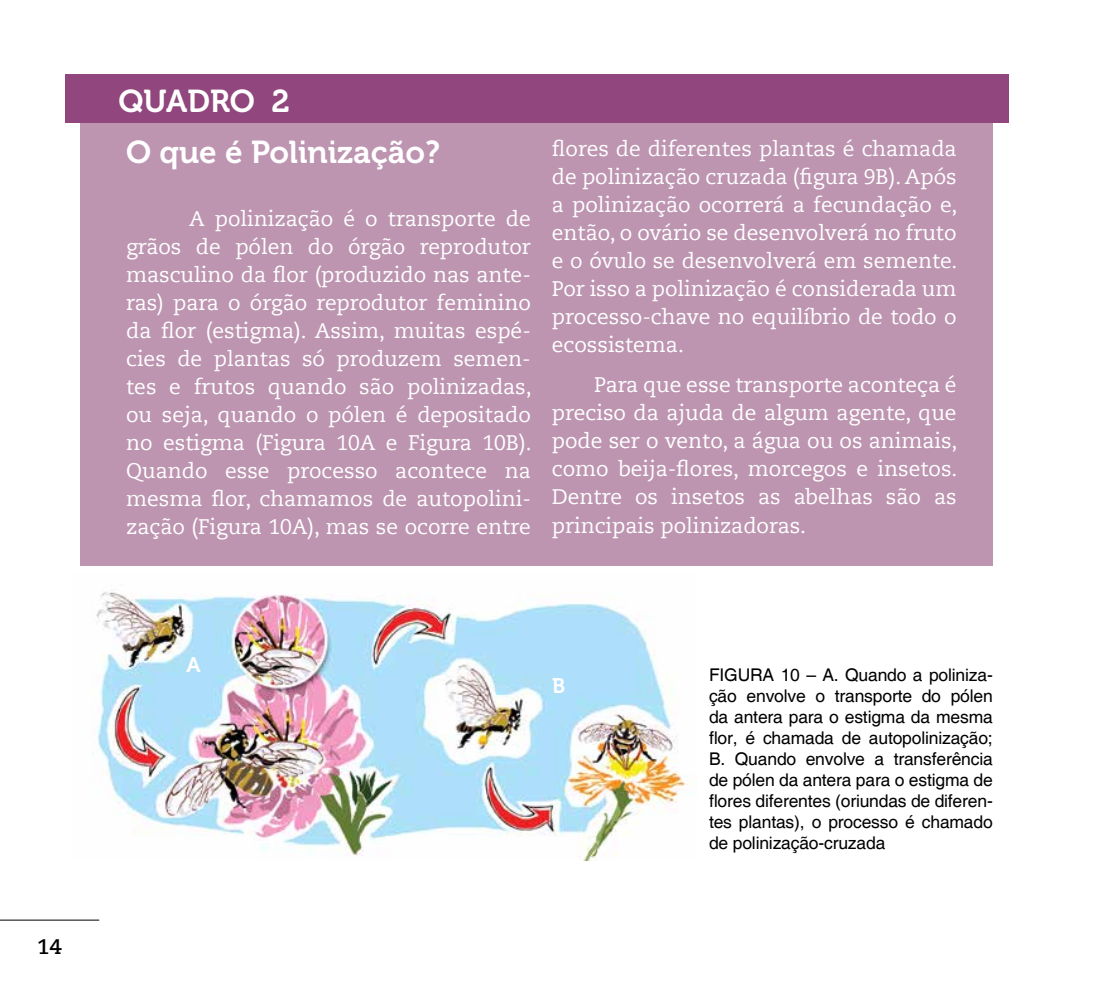
<style>
.page{position:relative;width:1117px;height:993px;background:#fff}
.page>*{position:absolute;margin:0;border:0;box-sizing:border-box;transform-origin:0 0}
.t1{font:31.5px "Museo 700";color:#fff}
.t2{font:21px/28px "Caecilia LT Std";color:#fff;text-align:justify}
.t3{font:700 21px "Caecilia LT Std";color:#000}
.t4{font:21px "Museo 700";color:#fff}
.t5{font:17.5px/21px "Helvetica";letter-spacing:-.01em;color:#000;text-align:justify}
</style>
<div class="page">
<hr style="left:0;top:919px;width:99px;height:1px;background:#000">
<img style="left:92px;top:592px;width:599px;height:268px">
<div style="left:80px;top:92px;width:913px;height:474px;background:#bd95b1"></div>
<div style="left:65px;top:74px;width:943px;height:49px;background:#91467d"></div>
<p class="t3" style="left:37px;top:934px;width:26px">14</p>
<h1 class="t1" style="left:118px;top:83px;width:173px">QUADRO 2</h1>
<h1 class="t1" style="left:126px;top:135px;width:315px">O que é Polinização?</h1>
<p class="t2" style="left:126px;top:205px;width:407px;text-indent:63px">A polinização é o transporte de grãos de pólen do órgão reprodutor masculino da flor (produzido nas ante&shy;ras) para o órgão reprodutor feminino da flor (estigma). Assim, muitas espé&shy;cies de plantas só produzem semen&shy;tes e frutos quando são polinizadas, ou seja, quando o pólen é depositado no estigma (Figura 10A e Figura 10B).<br>Quando esse processo acontece na mesma flor, chamamos de autopolini&shy;zação (Figura 10A), mas se ocorre entre</p>
<p class="t2" style="left:551px;top:135px;width:407px">flores de diferentes plantas é chamada de polinização cruzada (figura 9B). Após a polinização ocorrerá a fecundação e, então, o ovário se desenvolverá no fruto e o óvulo se desenvolverá em semente.<br>Por isso a polinização é considerada um processo-chave no equilíbrio de todo o ecossistema.</p>
<p class="t2" style="left:551px;top:371px;width:407px;text-indent:42px">Para que esse transporte aconteça é preciso da ajuda de algum agente, que pode ser o vento, a água ou os animais, como beija-flores, morcegos e insetos.<br>Dentre os insetos as abelhas são as principais polinizadoras.</p>
<p class="t4" style="left:187px;top:653px;width:16px">A</p>
<p class="t4" style="left:552px;top:674px;width:15px">B</p>
<p class="t5" style="left:708px;top:665px;width:285px">Figura 10 – A. Quando a poliniza&shy;ção envolve o transporte do pólen da antera para o estigma da mesma flor, é chamada de autopolinização; B. Quando envolve a transferência de pólen da antera para o estigma de flores diferentes (oriundas de diferen&shy;tes plantas), o processo é chamado de polinização-cruzada</p>
</div>
